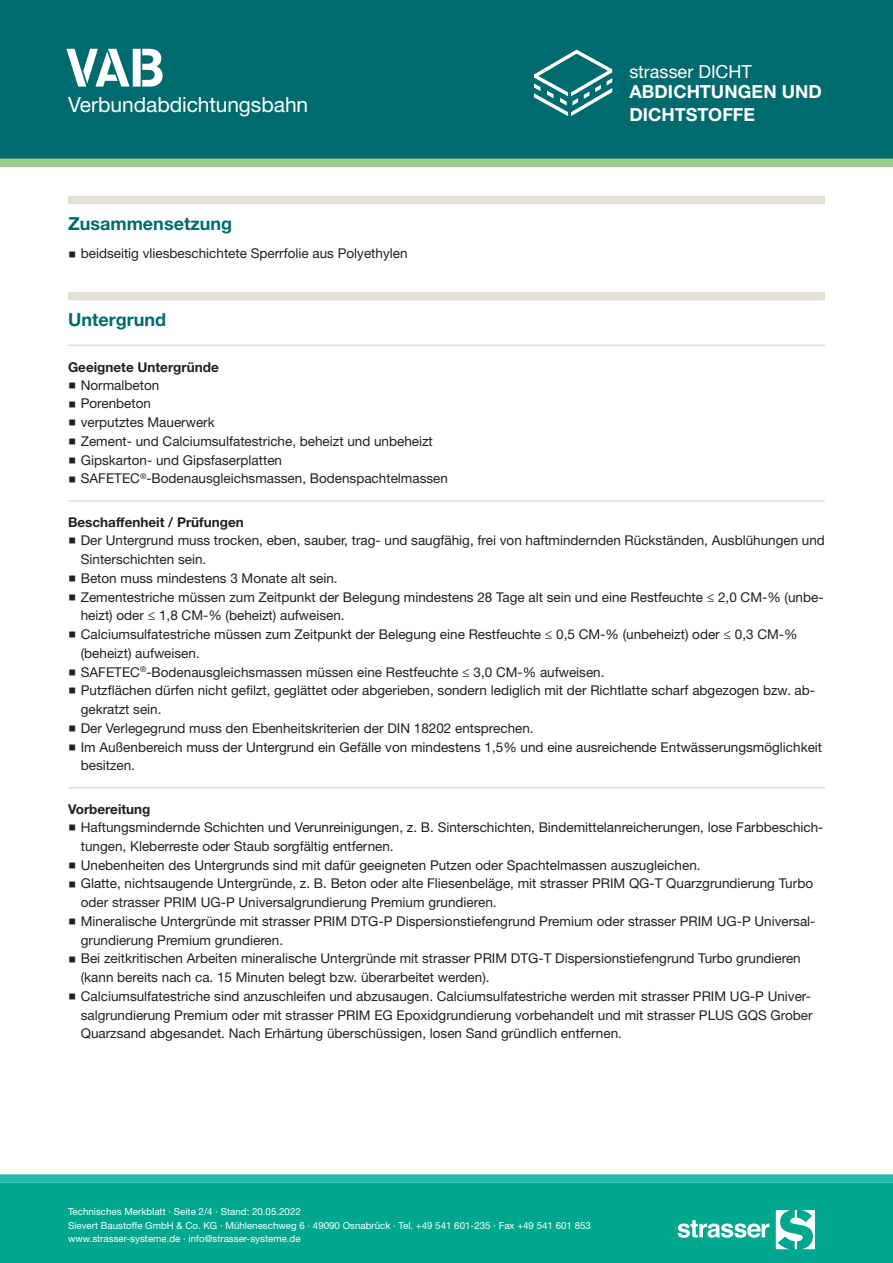
<style>
.page{position:relative;width:893px;height:1263px;background:#fff}
.page>*{position:absolute;margin:0;border:0;box-sizing:border-box;transform-origin:0 0}
.CB_AF_STR_Produkt_ku{font:700 54px "Standard CT Stencil";color:#fff}
.CB_AF_STR_Produkt_la{font:21px "Helvetica Neue LT Std";letter-spacing:-.005em;color:#fff}
.CB_AF_STR_Produktgru{font:700 18px/22.5px "Helvetica Neue LT Std";letter-spacing:.005em;color:#fff}
.CB_AF_STR_Ueberschri{font:700 18px "Helvetica Neue LT Std";color:#006b6e}
.CB_AF_STR_Produktgru-2{font:18px "Helvetica Neue LT Std";color:#fff}
.t1{font:13.5px/18.8px "Helvetica Neue LT Std";color:#231f20}
.CB_AF_STR_Unterueber{font:700 13.5px "Helvetica Neue LT Std";color:#231f20}
.t2{font:9.75px/13.5px "Helvetica Neue LT Std";color:#fff}
</style>
<div class="page">
<div style="left:0;top:0;width:893px;height:159px;background:#006b6e"></div>
<div style="left:0;top:159px;width:893px;height:8px;background:#96ce8a"></div>
<svg style="left:534px;top:50px;width:78px;height:66px"></svg>
<div style="left:0;top:1183px;width:893px;height:80px;background:#00a78f"></div>
<svg style="left:678px;top:1220px;width:91px;height:18px"></svg>
<svg style="left:776px;top:1210px;width:39px;height:39px"></svg>
<div style="left:0;top:1174px;width:893px;height:9px;background:#22bbab"></div>
<div style="left:68px;top:196px;width:757px;height:8px;background:#e5e0d7"></div>
<div style="left:68px;top:292px;width:757px;height:8px;background:#e5e0d7"></div>
<hr style="left:68px;top:345px;width:757px;height:1px;background:#e5e0d7">
<hr style="left:68px;top:500px;width:757px;height:2px;background:#e5e0d7">
<hr style="left:68px;top:787px;width:757px;height:1px;background:#e5e0d7">
<p class="CB_AF_STR_Produkt_ku" style="left:66px;top:34px;width:100px">VAB</p>
<p class="CB_AF_STR_Produkt_la" style="left:68px;top:92px;width:242px">Verbundabdichtungsbahn</p>
<p class="CB_AF_STR_Ueberschri" style="left:68px;top:212px;width:165px">Zusammensetzung</p>
<p class="t1" style="left:81px;top:244px;width:328px">beidseitig vliesbeschichtete Sperrfolie aus Polyethylen</p>
<p class="CB_AF_STR_Produktgru-2" style="left:629px;top:61px;width:124px">strasser DICHT</p>
<p class="CB_AF_STR_Produktgru" style="left:629px;top:80px;width:194px">ABDICHTUNGEN UND<br>DICHTSTOFFE</p>
<p class="CB_AF_STR_Ueberschri" style="left:68px;top:308px;width:100px">Untergrund</p>
<p class="CB_AF_STR_Unterueber" style="left:68px;top:358px;width:152px">Geeignete Untergründe</p>
<p class="t1" style="left:81px;top:375px;width:80px">Normalbeton</p>
<p class="t1" style="left:81px;top:394px;width:72px">Porenbeton</p>
<p class="t1" style="left:81px;top:413px;width:135px">verputztes Mauerwerk</p>
<p class="t1" style="left:81px;top:432px;width:354px">Zement- und Calciumsulfatestriche, beheizt und unbeheizt</p>
<p class="t1" style="left:81px;top:450px;width:203px">Gipskarton- und Gipsfaserplatten</p>
<p class="t1" style="left:81px;top:469px;width:369px">SAFETEC<sup>®</sup>-Bodenausgleichsmassen, Bodenspachtelmassen</p>
<p class="CB_AF_STR_Unterueber" style="left:68px;top:514px;width:177px">Beschaffenheit / Prüfungen</p>
<p class="t1" style="left:81px;top:531px;width:746px">Der Untergrund muss trocken, eben, sauber, trag- und saugfähig, frei von haftmindernden Rückständen, Ausblühungen und<br>Sinterschichten sein.</p>
<p class="t1" style="left:81px;top:568px;width:258px">Beton muss mindestens 3 Monate alt sein.</p>
<p class="t1" style="left:81px;top:587px;width:744px">Zementestriche müssen zum Zeitpunkt der Belegung mindestens 28 Tage alt sein und eine Restfeuchte ≤ 2,0 CM-% (unbe&shy;heizt) oder ≤ 1,8 CM-% (beheizt) aufweisen.</p>
<p class="t1" style="left:81px;top:625px;width:718px">Calciumsulfatestriche müssen zum Zeitpunkt der Belegung eine Restfeuchte ≤ 0,5 CM-% (unbeheizt) oder ≤ 0,3 CM-% (beheizt) aufweisen.</p>
<p class="t1" style="left:81px;top:662px;width:525px">SAFETEC<sup>®</sup>-Bodenausgleichsmassen müssen eine Restfeuchte ≤ 3,0 CM-% aufweisen.</p>
<p class="t1" style="left:81px;top:681px;width:736px">Putzflächen dürfen nicht gefilzt, geglättet oder abgerieben, sondern lediglich mit der Richtlatte scharf abgezogen bzw. ab&shy;gekratzt sein.</p>
<p class="t1" style="left:81px;top:718px;width:454px">Der Verlegegrund muss den Ebenheitskriterien der DIN 18202 entsprechen.</p>
<p class="t1" style="left:81px;top:737px;width:743px">Im Außenbereich muss der Untergrund ein Gefälle von mindestens 1,5% und eine ausreichende Entwässerungsmöglichkeit besitzen.</p>
<p class="CB_AF_STR_Unterueber" style="left:68px;top:801px;width:84px">Vorbereitung</p>
<p class="t1" style="left:81px;top:818px;width:744px">Haftungsmindernde Schichten und Verunreinigungen, z. B. Sinterschichten, Bindemittelanreicherungen, lose Farbbeschich&shy;tungen, Kleberreste oder Staub sorgfältig entfernen.</p>
<p class="t1" style="left:81px;top:855px;width:621px">Unebenheiten des Untergrunds sind mit dafür geeigneten Putzen oder Spachtelmassen auszugleichen.</p>
<p class="t1" style="left:81px;top:874px;width:734px">Glatte, nichtsaugende Untergründe, z. B. Beton oder alte Fliesenbeläge, mit strasser PRIM QG-T Quarzgrundierung Turbo oder strasser PRIM UG-P Universalgrundierung Premium grundieren.</p>
<p class="t1" style="left:81px;top:911px;width:736px">Mineralische Untergründe mit strasser PRIM DTG-P Dispersionstiefengrund Premium oder strasser PRIM UG-P Universal&shy;grundierung Premium grundieren.</p>
<p class="t1" style="left:81px;top:949px;width:721px">Bei zeitkritischen Arbeiten mineralische Untergründe mit strasser PRIM DTG-T Dispersionstiefengrund Turbo grundieren (kann bereits nach ca. 15 Minuten belegt bzw. überarbeitet werden).</p>
<p class="t1" style="left:81px;top:986px;width:733px;text-align:justify">Calciumsulfatestriche sind anzuschleifen und abzusaugen. Calciumsulfatestriche werden mit strasser PRIM UG-P Univer&shy;salgrundierung Premium oder mit strasser PRIM EG Epoxidgrundierung vorbehandelt und mit strasser PLUS GQS Grober Quarzsand abgesandet. Nach Erhärtung überschüssigen, losen Sand gründlich entfernen.</p>
<p class="t2" style="left:68px;top:1205px;width:524px">Technisches Merkblatt · Seite 2/4 · Stand: 20.05.2022<br>Sievert Baustoffe GmbH &amp; Co. KG · Mühleneschweg 6 · 49090 Osnabrück · Tel. +49 541 601-235 · Fax +49 541 601 853 www.strasser-systeme.de · info@strasser-systeme.de</p>
</div>
